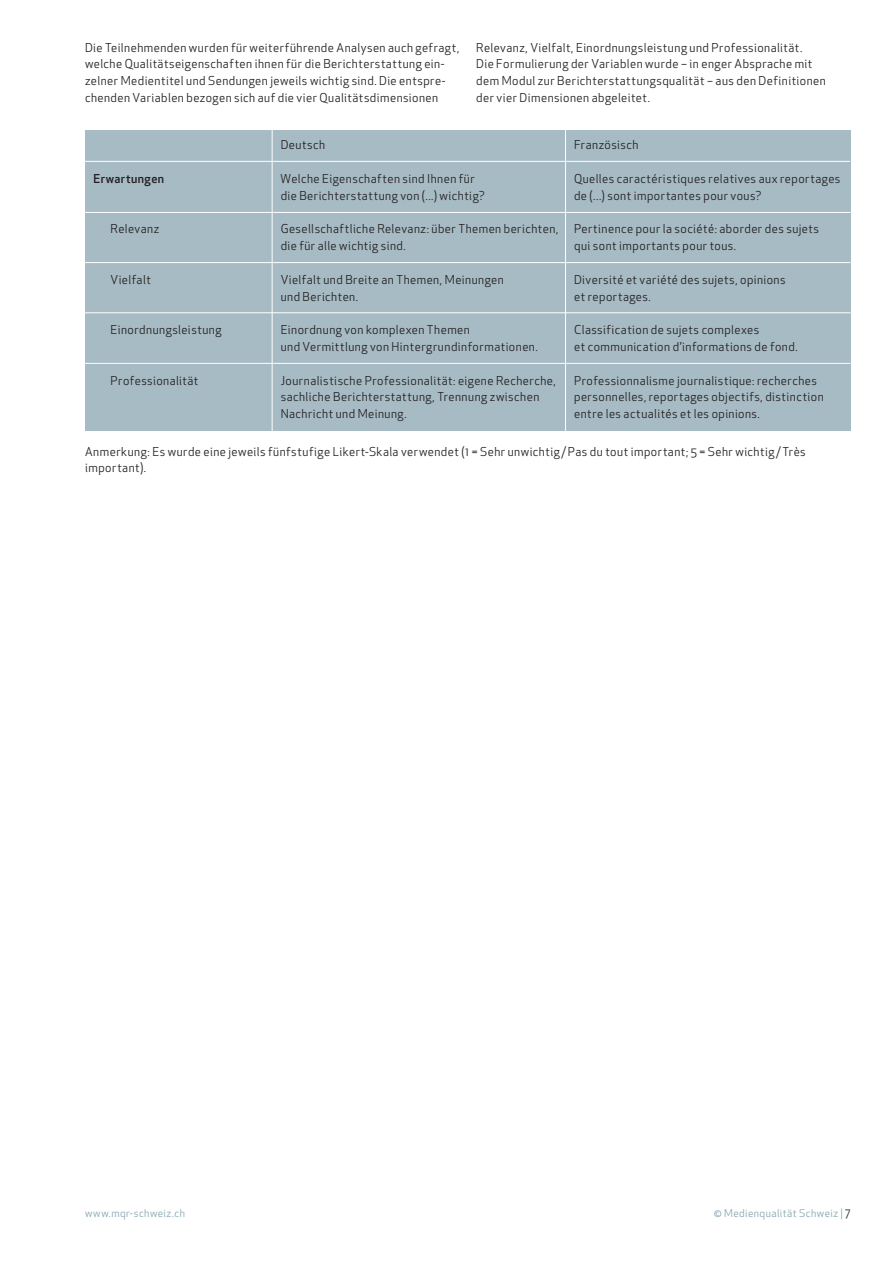
<style>
.page{position:relative;width:893px;height:1263px;background:#fff}
.page>*{position:absolute;margin:0;border:0;box-sizing:border-box;transform-origin:0 0}
.t1{font:12px/16.8px "Apex New";letter-spacing:.04em;color:#231f20}
.t2{font:500 12px "Apex New";letter-spacing:.04em;color:#231f20}
.t3{font:10.5px "Apex New";letter-spacing:.045em;color:#84a6b1}
.s1{font-size:12px;color:#231f20}
</style>
<div class="page">
<div style="left:85px;top:130px;width:765px;height:301px;background:#a7bbc4"></div>
<hr style="left:85px;top:161px;width:765px;height:1px;background:#fff">
<hr style="left:85px;top:212px;width:765px;height:1px;background:#fff">
<hr style="left:85px;top:312px;width:765px;height:1px;background:#fff">
<hr style="left:85px;top:262px;width:765px;height:1px;background:#fff">
<hr style="left:85px;top:363px;width:765px;height:1px;background:#fff">
<hr style="left:272px;top:130px;width:1px;height:304px;background:#fff">
<hr style="left:565px;top:130px;width:1px;height:309px;background:#fff">
<p class="t1" style="left:85px;top:39px;width:376px">Die Teilnehmenden wurden für weiterführende Analysen auch gefragt, welche Qualitätseigenschaften ihnen für die Berichterstattung ein&shy;zelner Medientitel und Sendungen jeweils wichtig sind. Die entspre&shy;chenden Variablen bezogen sich auf die vier Qualitätsdimensionen</p>
<p class="t1" style="left:281px;top:137px;width:46px">Deutsch</p>
<p class="t1" style="left:574px;top:137px;width:66px">Französisch</p>
<p class="t2" style="left:94px;top:171px;width:72px">Erwartungen</p>
<p class="t1" style="left:281px;top:170px;width:196px">Welche Eigenschaften sind Ihnen für</p>
<p class="t1" style="left:574px;top:170px;width:268px">Quelles caractéristiques relatives aux reportages</p>
<p class="t1" style="left:281px;top:187px;width:206px">die Berichterstattung von (...) wichtig?</p>
<p class="t1" style="left:574px;top:187px;width:189px">de (...) sont importantes pour vous?</p>
<p class="t1" style="left:111px;top:221px;width:50px">Relevanz</p>
<p class="t1" style="left:281px;top:221px;width:279px">Gesellschaftliche Relevanz: über Themen berichten,</p>
<p class="t1" style="left:574px;top:221px;width:247px">Pertinence pour la société: aborder des sujets</p>
<p class="t1" style="left:281px;top:237px;width:127px">die für alle wichtig sind.</p>
<p class="t1" style="left:574px;top:237px;width:164px">qui sont importants pour tous.</p>
<p class="t1" style="left:111px;top:271px;width:42px">Vielfalt</p>
<p class="t1" style="left:281px;top:271px;width:225px">Vielfalt und Breite an Themen, Meinungen</p>
<p class="t1" style="left:574px;top:271px;width:213px">Diversité et variété des sujets, opinions</p>
<p class="t1" style="left:281px;top:288px;width:79px">und Berichten.</p>
<p class="t1" style="left:574px;top:288px;width:78px">et reportages.</p>
<p class="t1" style="left:111px;top:321px;width:112px">Einordnungsleistung</p>
<p class="t1" style="left:281px;top:321px;width:191px">Einordnung von komplexen Themen</p>
<p class="t1" style="left:574px;top:321px;width:187px">Classification de sujets complexes</p>
<p class="t1" style="left:281px;top:338px;width:259px">und Vermittlung von Hintergrundinformationen.</p>
<p class="t1" style="left:574px;top:338px;width:225px">et communication d’informations de fond.</p>
<p class="t1" style="left:111px;top:372px;width:89px">Professionalität</p>
<p class="t1" style="left:281px;top:372px;width:276px">Journalistische Professionalität: eigene Recherche,</p>
<p class="t1" style="left:574px;top:372px;width:244px">Professionnalisme journalistique: recherches</p>
<p class="t1" style="left:281px;top:389px;width:260px">sachliche Berichterstattung, Trennung zwischen</p>
<p class="t1" style="left:574px;top:389px;width:251px">personnelles, reportages objectifs, distinction</p>
<p class="t1" style="left:281px;top:405px;width:127px">Nachricht und Meinung.</p>
<p class="t1" style="left:574px;top:405px;width:187px">entre les actualités et les opinions.</p>
<p class="t1" style="left:85px;top:443px;width:722px">Anmerkung: Es wurde eine jeweils fünfstufige Likert-Skala verwendet (1 = Sehr unwichtig / Pas du tout important; 5 = Sehr wichtig / Très important).</p>
<p class="t1" style="left:476px;top:39px;width:351px">Relevanz, Vielfalt, Einordnungsleistung und Professionalität.<br>Die Formulierung der Variablen wurde – in enger Absprache mit dem Modul zur Berichterstattungsqualität – aus den Definitionen der vier Dimensionen abgeleitet.</p>
<p class="t3" style="left:85px;top:1206px;width:101px">www.mqr-schweiz.ch</p>
<p class="t3" style="left:714px;top:1206px;width:138px">© Medienqualität Schweiz | <span class="s1">7</span></p>
</div>
